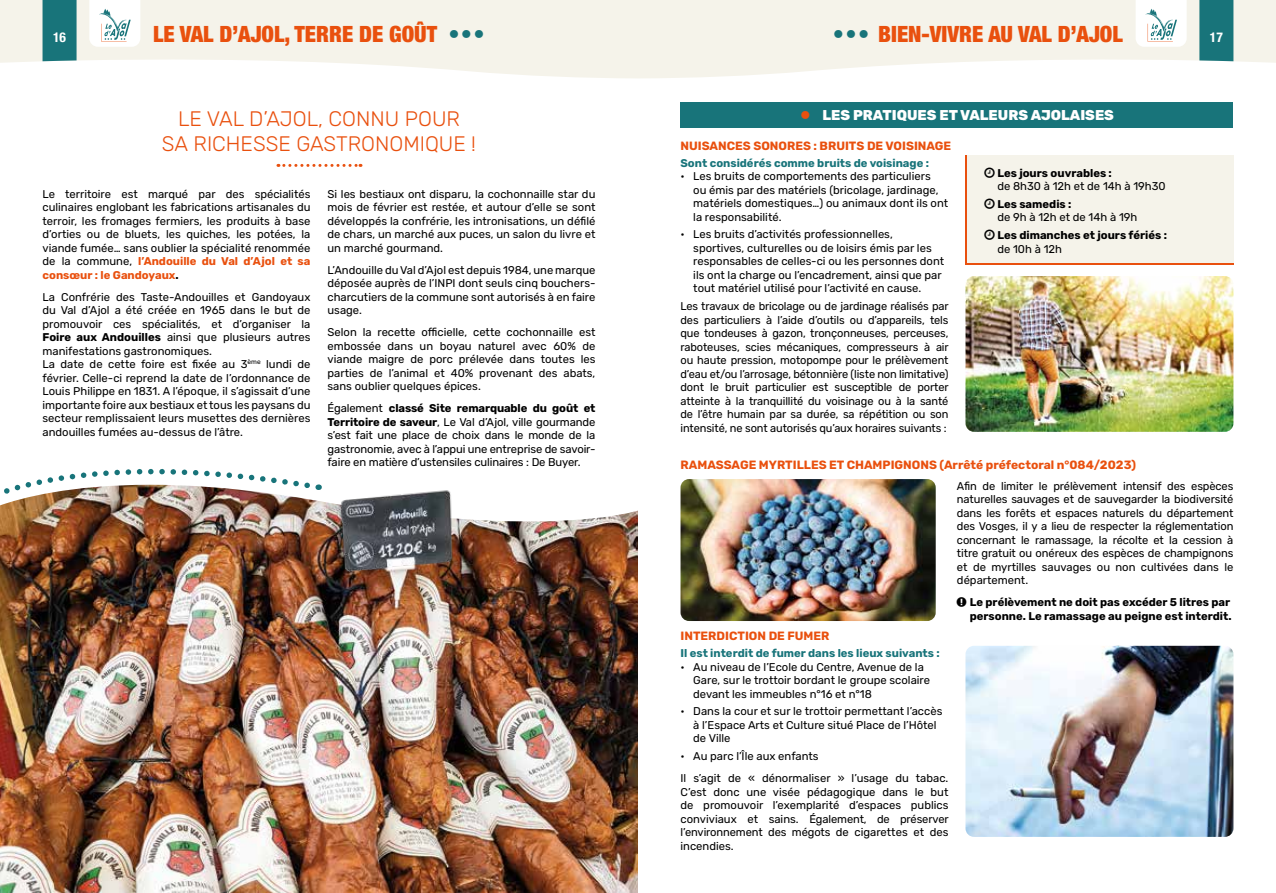
<style>
.page{position:relative;width:1276px;height:893px;background:#fff}
.page>*{position:absolute;margin:0;border:0;box-sizing:border-box;transform-origin:0 0}
.t1{font:900 condensed 22.5px "Helvetica Neue LT Std";color:#e9500e}
.t2{font:300 21px/25.2px "Rubik";color:#e9500e;text-align:center}
.t3{font:800 14.25px "Rubik";color:#fff}
.t4{font:700 condensed 13.5px "Helvetica Neue LT Std";color:#fff}
.t5{font:700 12px "Rubik";color:#e9500e}
.t6{font:11.25px/13.5px "Rubik";color:#000;text-align:justify}
.t7{font:700 11.25px/13.5px "Rubik";color:#000}
.t8{font:700 11.25px "Rubik";color:#18747a}
.s1{color:#18747a}
.s2{font-family:"Helvetica Neue LT Std";font-weight:900;font-stretch:condensed;font-size:22.5px;color:#e9500e}
.s3{font-weight:700;color:#e9500e}
.s4{font-weight:700}
</style>
<div class="page">
<svg style="left:278px;top:164px;width:83px;height:3px"></svg>
<div style="left:680px;top:102px;width:553px;height:25px;background:#18747a"></div>
<div style="left:965px;top:155px;width:269px;height:110px;background:#e9500e"></div>
<div style="left:967px;top:155px;width:267px;height:108px;background:#f5f3ea"></div>
<img style="left:965px;top:276px;width:268px;height:156px">
<img style="left:680px;top:479px;width:255px;height:142px">
<img style="left:965px;top:646px;width:268px;height:191px">
<img style="left:0;top:484px;width:638px;height:409px">
<img style="left:0;top:485px;width:638px;height:56px">
<img style="left:290px;top:485px;width:205px;height:110px">
<img style="left:0;top:468px;width:319px;height:34px">
<svg style="left:638px;top:0;width:638px;height:78px;fill:#f5f3ea"></svg>
<div style="left:1199px;top:0;width:34px;height:61px;background:#18747a"></div>
<svg style="left:1135px;top:0;width:51px;height:47px"></svg>
<svg style="left:0;top:0;width:638px;height:78px;fill:#f5f3ea"></svg>
<div style="left:43px;top:0;width:34px;height:61px;background:#18747a"></div>
<svg style="left:89px;top:0;width:51px;height:47px"></svg>
<p class="t4" style="left:53px;top:29px;width:14px">16</p>
<h1 class="t1" style="left:153px;top:20px;width:333px">LE VAL D’AJOL, TERRE DE GOÛT <span class="s1">• • •</span></h1>
<h1 class="t1" style="left:833px;top:20px;width:291px"><span class="s1">• • •</span> BIEN-VIVRE AU VAL D’AJOL</h1>
<p class="t4" style="left:1210px;top:29px;width:14px">17</p>
<h2 class="t2" style="left:162px;top:107px;width:315px">LE VAL D’AJOL, CONNU POUR<br>SA RICHESSE GASTRONOMIQUE !</h2>
<p class="t3" style="left:800px;top:106px;width:315px"><span class="s2">•</span> LES PRATIQUES ET VALEURS AJOLAISES</p>
<p class="t5" style="left:680px;top:138px;width:272px">NUISANCES SONORES : BRUITS DE VOISINAGE</p>
<p class="t8" style="left:680px;top:156px;width:250px">Sont considérés comme bruits de voisinage :</p>
<p class="t6" style="left:693px;top:170px;width:256px;text-align:left;text-indent:-13px">• Les bruits de comportements des particuliers<br>ou émis par des matériels (bricolage, jardinage, matériels domestiques…) ou animaux dont ils ont la responsabilité.</p>
<p class="t6" style="left:693px;top:228px;width:252px;text-align:left;text-indent:-13px">• Les bruits d’activités professionnelles, sportives, culturelles ou de loisirs émis par les responsables de celles-ci ou les personnes dont ils ont la charge ou l’encadrement, ainsi que par tout matériel utilisé pour l’activité en cause.</p>
<p class="t6" style="left:680px;top:300px;width:270px">Les travaux de bricolage ou de jardinage réalisés par des particuliers à l’aide d’outils ou d’appareils, tels que tondeuses à gazon, tronçonneuses, perceuses, raboteuses, scies mécaniques, compresseurs à air ou haute pression, motopompe pour le prélèvement d’eau et/ou l’arrosage, bétonnière (liste non limitative) dont le bruit particulier est susceptible de porter atteinte à la tranquillité du voisinage ou à la santé de l’être humain par sa durée, sa répétition ou son intensité, ne sont autorisés qu’aux horaires suivants :</p>
<p class="t7" style="left:997px;top:166px;width:116px">Les jours ouvrables :</p>
<p class="t6" style="left:997px;top:180px;width:170px">de 8h30 à 12h et de 14h à 19h30</p>
<p class="t7" style="left:997px;top:197px;width:76px">Les samedis :</p>
<p class="t6" style="left:997px;top:211px;width:141px">de 9h à 12h et de 14h à 19h</p>
<p class="t7" style="left:997px;top:229px;width:171px">Les dimanches et jours fériés :</p>
<p class="t6" style="left:997px;top:242px;width:66px">de 10h à 12h</p>
<p class="t6" style="left:43px;top:187px;width:269px">Le territoire est marqué par des spécialités culinaires englobant les fabrications artisanales du terroir, les fromages fermiers, les produits à base d’orties ou de bluets, les quiches, les potées, la viande fumée… sans oublier la spécialité renommée de la commune, <span class="s3">l’Andouille du Val d’Ajol et sa consœur : le Gandoyaux</span><span class="s4">.</span></p>
<p class="t6" style="left:43px;top:290px;width:269px;text-align:left">La Confrérie des Taste-Andouilles et Gandoyaux du Val d’Ajol a été créée en 1965 dans le but de promouvoir ces spécialités, et d’organiser la <span class="s4">Foire aux Andouilles</span> ainsi que plusieurs autres manifestations gastronomiques.<br>La date de cette foire est fixée au 3<sup>ème</sup> lundi de février. Celle-ci reprend la date de l’ordonnance de Louis Philippe en 1831. A l’époque, il s’agissait d’une importante foire aux bestiaux et tous les paysans du secteur remplissaient leurs musettes des dernières andouilles fumées au-dessus de l’âtre.</p>
<p class="t6" style="left:327px;top:187px;width:269px">Si les bestiaux ont disparu, la cochonnaille star du mois de février est restée, et autour d’elle se sont développés la confrérie, les intronisations, un défilé de chars, un marché aux puces, un salon du livre et un marché gourmand.</p>
<p class="t6" style="left:327px;top:263px;width:269px">L’Andouille du Val d’Ajol est depuis 1984, une marque déposée auprès de l’INPI dont seuls cinq bouchers&shy;charcutiers de la commune sont autorisés à en faire usage.</p>
<p class="t6" style="left:327px;top:326px;width:269px">Selon la recette officielle, cette cochonnaille est embossée dans un boyau naturel avec 60% de viande maigre de porc prélevée dans toutes les parties de l’animal et 40% provenant des abats, sans oublier quelques épices.</p>
<p class="t6" style="left:327px;top:402px;width:269px">Également <span class="s4">classé Site remarquable du goût et Territoire de saveur</span>, Le Val d’Ajol, ville gourmande s’est fait une place de choix dans le monde de la gastronomie, avec à l’appui une entreprise de savoir&shy;faire en matière d’ustensiles culinaires : De Buyer.</p>
<p class="t5" style="left:680px;top:458px;width:457px">RAMASSAGE MYRTILLES ET CHAMPIGNONS (Arrêté préfectoral n°084/2023)</p>
<p class="t5" style="left:680px;top:629px;width:150px">INTERDICTION DE FUMER</p>
<p class="t8" style="left:680px;top:647px;width:261px">Il est interdit de fumer dans les lieux suivants :</p>
<p class="t6" style="left:693px;top:660px;width:238px;text-align:left;text-indent:-13px">• Au niveau de l’Ecole du Centre, Avenue de la<br>Gare, sur le trottoir bordant le groupe scolaire devant les immeubles n°16 et n°18</p>
<p class="t6" style="left:693px;top:705px;width:251px;text-align:left;text-indent:-13px">• Dans la cour et sur le trottoir permettant l’accès à l’Espace Arts et Culture situé Place de l’Hôtel de Ville</p>
<p class="t6" style="left:680px;top:745px;width:269px;line-height:22px">• Au parc l’Île aux enfants<br>Il s’agit de « dénormaliser » l’usage du tabac.</p>
<p class="t6" style="left:680px;top:785px;width:270px">C’est donc une visée pédagogique dans le but de promouvoir l’exemplarité d’espaces publics conviviaux et sains. Également, de préserver l’environnement des mégots de cigarettes et des incendies.</p>
<p class="t6" style="left:957px;top:480px;width:278px">Afin de limiter le prélèvement intensif des espèces naturelles sauvages et de sauvegarder la biodiversité dans les forêts et espaces naturels du département des Vosges, il y a lieu de respecter la réglementation concernant le ramassage, la récolte et la cession à titre gratuit ou onéreux des espèces de champignons et de myrtilles sauvages ou non cultivées dans le département.</p>
<p class="t7" style="left:969px;top:596px;width:263px">Le prélèvement ne doit pas excéder 5 litres par personne. Le ramassage au peigne est interdit.</p>
</div>
